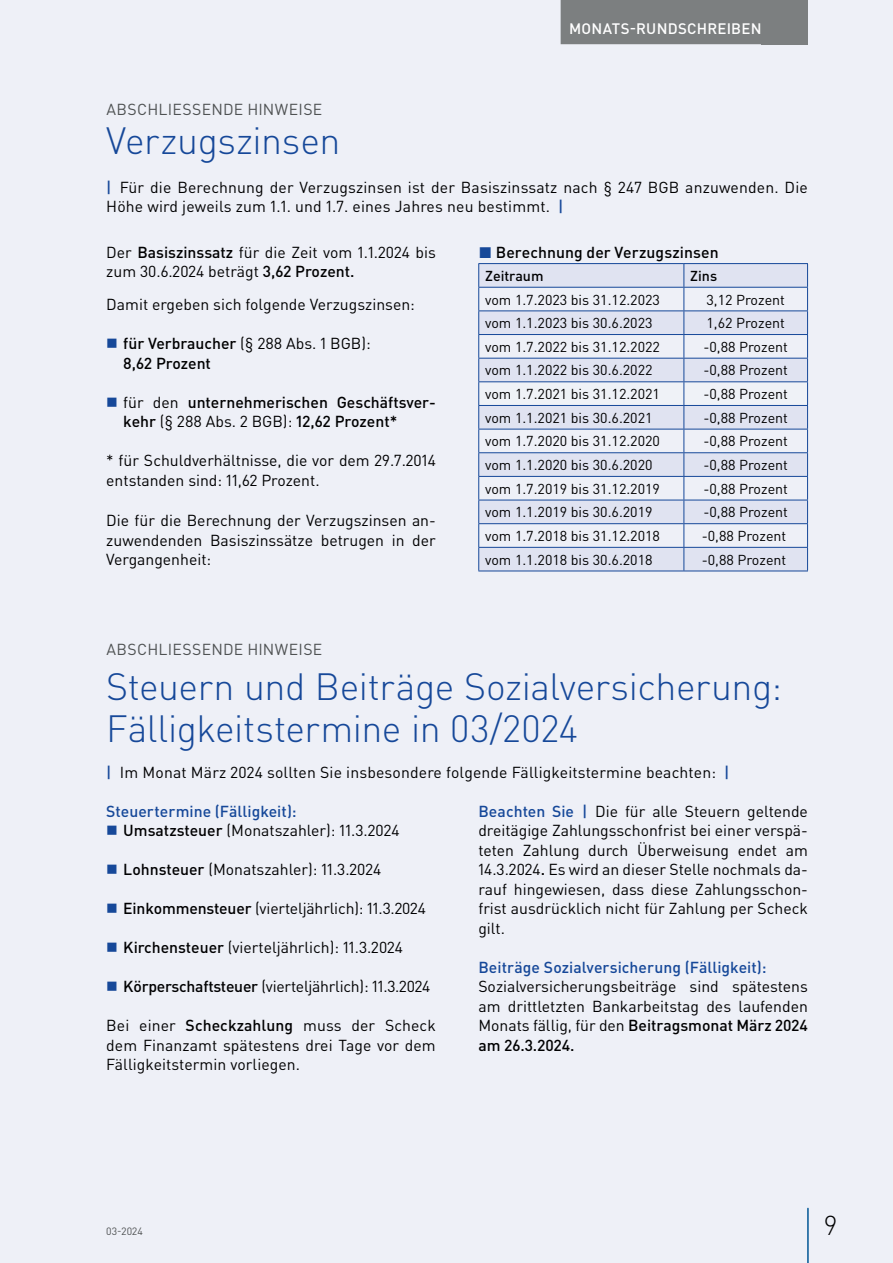
<style>
.page{position:relative;width:893px;height:1263px;background:#eef0f7}
.page>*{position:absolute;margin:0;border:0;box-sizing:border-box;transform-origin:0 0}
.t1{font:300 37.5px/42px "DIN Pro";letter-spacing:-.01em;color:#164899}
.t2{font:300 27px "DIN Pro";color:#000001}
.t3{font:15.75px/19.5px "DIN Pro";color:#000001;text-align:justify}
.t4{font:500 15.75px/19.5px "DIN Pro";color:#000001}
.t5{font:500 15.75px/19.5px "DIN Pro";letter-spacing:.005em;color:#164899}
.t6{font:15.75px "DIN Pro";letter-spacing:.015em;color:#4f5253}
.t7{font:500 15px "DIN Pro";letter-spacing:.015em;color:#fff}
.t8{font:14.25px "DIN Pro";color:#000001}
.t9{font:500 14.25px "DIN Pro";color:#000001}
.t10{font:10.5px "DIN Pro";color:#4f5253}
.s1{font-weight:500;color:#164899}
.s2{font-weight:500}
.s3{font-weight:400}
.s4{color:#164899}
.s5{color:#000001}
.s6{font-weight:400;color:#000001}
</style>
<div class="page">
<div style="left:762px;top:0;width:46px;height:44px;background:#7c7f80"></div>
<div style="left:561px;top:0;width:209px;height:44px;background:#7c7f80"></div>
<hr style="left:807px;top:1208px;width:2px;height:55px;background:#015695">
<hr style="left:478px;top:263px;width:206px;height:1px;background:#164899">
<hr style="left:684px;top:263px;width:124px;height:1px;background:#164899">
<svg style="left:478px;top:264px;width:330px;height:307px"></svg>
<hr style="left:478px;top:571px;width:206px;height:1px;background:#164899">
<hr style="left:684px;top:571px;width:124px;height:1px;background:#164899">
<p class="t7" style="left:569px;top:18px;width:194px">MONATS-RUNDSCHREIBEN</p>
<p class="t6" style="left:106px;top:98px;width:217px">ABSCHLIESSENDE HINWEISE</p>
<h1 class="t1" style="left:106px;top:118px;width:236px">Verzugszinsen</h1>
<p class="t3" style="left:106px;top:177px;width:703px"><span class="s1">|</span> Für die Berechnung der Verzugszinsen ist der Basiszinssatz nach § 247 BGB anzuwenden. Die<br>Höhe wird jeweils zum 1.1. und 1.7. eines Jahres neu bestimmt. <span class="s1">|</span></p>
<p class="t3" style="left:106px;top:241px;width:331px">Der <span class="s2">Basiszinssatz</span> für die Zeit vom 1.1.2024 bis zum 30.6.2024 beträgt <span class="s2">3,62 Prozent.</span></p>
<p class="t3" style="left:106px;top:294px;width:310px">Damit ergeben sich folgende Verzugszinsen:</p>
<p class="t4" style="left:123px;top:333px;width:249px">für Verbraucher <span class="s3">(§ 288 Abs. 1 BGB):<br></span>8,62 Prozent</p>
<p class="t4" style="left:123px;top:391px;width:314px"><span class="s3">für den</span> unternehmerischen Geschäftsver&shy;kehr <span class="s3">(§ 288 Abs. 2 BGB):</span> 12,62 Prozent*</p>
<p class="t3" style="left:106px;top:450px;width:331px">* für Schuldverhältnisse, die vor dem 29.7.2014 entstanden sind: 11,62 Prozent.</p>
<p class="t3" style="left:106px;top:510px;width:331px">Die für die Berechnung der Verzugszinsen an&shy;zuwendenden Basiszinssätze betrugen in der Vergangenheit:</p>
<p class="t4" style="left:479px;top:241px;width:241px"><span class="s4">◼</span> Berechnung der Verzugszinsen</p>
<p class="t9" style="left:485px;top:266px;width:60px">Zeitraum</p>
<p class="t9" style="left:690px;top:266px;width:28px">Zins</p>
<p class="t8" style="left:485px;top:290px;width:176px">vom 1.7.2023 bis 31.12.2023</p>
<p class="t8" style="left:706px;top:290px;width:80px">3,12 Prozent</p>
<p class="t8" style="left:485px;top:313px;width:169px">vom 1.1.2023 bis 30.6.2023</p>
<p class="t8" style="left:706px;top:313px;width:80px">1,62 Prozent</p>
<p class="t8" style="left:485px;top:337px;width:176px">vom 1.7.2022 bis 31.12.2022</p>
<p class="t8" style="left:703px;top:337px;width:86px">-0,88 Prozent</p>
<p class="t8" style="left:485px;top:361px;width:169px">vom 1.1.2022 bis 30.6.2022</p>
<p class="t8" style="left:703px;top:361px;width:86px">-0,88 Prozent</p>
<p class="t8" style="left:485px;top:384px;width:176px">vom 1.7.2021 bis 31.12.2021</p>
<p class="t8" style="left:703px;top:384px;width:86px">-0,88 Prozent</p>
<p class="t8" style="left:485px;top:408px;width:169px">vom 1.1.2021 bis 30.6.2021</p>
<p class="t8" style="left:703px;top:408px;width:86px">-0,88 Prozent</p>
<p class="t8" style="left:485px;top:431px;width:176px">vom 1.7.2020 bis 31.12.2020</p>
<p class="t8" style="left:703px;top:431px;width:86px">-0,88 Prozent</p>
<p class="t8" style="left:485px;top:455px;width:169px">vom 1.1.2020 bis 30.6.2020</p>
<p class="t8" style="left:703px;top:455px;width:86px">-0,88 Prozent</p>
<p class="t8" style="left:485px;top:479px;width:176px">vom 1.7.2019 bis 31.12.2019</p>
<p class="t8" style="left:703px;top:479px;width:86px">-0,88 Prozent</p>
<p class="t8" style="left:485px;top:502px;width:169px">vom 1.1.2019 bis 30.6.2019</p>
<p class="t8" style="left:703px;top:502px;width:86px">-0,88 Prozent</p>
<p class="t8" style="left:485px;top:526px;width:176px">vom 1.7.2018 bis 31.12.2018</p>
<p class="t8" style="left:702px;top:526px;width:86px">-0,88 Prozent</p>
<p class="t8" style="left:485px;top:550px;width:169px">vom 1.1.2018 bis 30.6.2018</p>
<p class="t8" style="left:702px;top:550px;width:86px">-0,88 Prozent</p>
<p class="t6" style="left:106px;top:638px;width:217px">ABSCHLIESSENDE HINWEISE</p>
<h1 class="t1" style="left:106px;top:664px;width:677px">Steuern und Beiträge Sozialversicherung:<br>Fälligkeitstermine in 03/2024</h1>
<p class="t3" style="left:106px;top:762px;width:625px"><span class="s1">|</span> Im Monat März 2024 sollten Sie insbesondere folgende Fälligkeitstermine beachten: <span class="s1">|</span></p>
<p class="t5" style="left:123px;top:801px;width:278px;text-indent:-17px">Steuertermine (Fälligkeit):<br><span class="s5">Umsatzsteuer</span> <span class="s6">(Monatszahler): 11.3.2024</span></p>
<p class="t3" style="left:123px;top:859px;width:260px"><span class="s2">Lohnsteuer</span> (Monatszahler): 11.3.2024</p>
<p class="t3" style="left:123px;top:898px;width:304px"><span class="s2">Einkommensteuer</span> (vierteljährlich): 11.3.2024</p>
<p class="t3" style="left:123px;top:937px;width:281px"><span class="s2">Kirchensteuer</span> (vierteljährlich): 11.3.2024</p>
<p class="t3" style="left:123px;top:976px;width:308px"><span class="s2">Körperschaftsteuer</span> (vierteljährlich): 11.3.2024</p>
<p class="t3" style="left:106px;top:1015px;width:331px">Bei einer <span class="s2">Scheckzahlung</span> muss der Scheck dem Finanzamt spätestens drei Tage vor dem Fälligkeitstermin vorliegen.</p>
<p class="t3" style="left:478px;top:801px;width:331px"><span class="s1">Beachten Sie |</span> Die für alle Steuern geltende dreitägige Zahlungsschonfrist bei einer verspä&shy;teten Zahlung durch Überweisung endet am 14.3.2024<span class="s2">.</span> Es wird an dieser Stelle nochmals da&shy;rauf hingewiesen, dass diese Zahlungsschon&shy;frist ausdrücklich nicht für Zahlung per Scheck gilt.</p>
<p class="t5" style="left:478px;top:957px;width:290px">Beiträge Sozialversicherung (Fälligkeit):</p>
<p class="t3" style="left:478px;top:976px;width:331px">Sozialversicherungsbeiträge sind spätestens am drittletzten Bankarbeitstag des laufenden Monats fällig, für den <span class="s2">Beitragsmonat März 2024 am 26.3.2024.</span></p>
<p class="t10" style="left:106px;top:1224px;width:38px">03-2024</p>
<h2 class="t2" style="left:824px;top:1207px;width:14px">9</h2>
</div>
